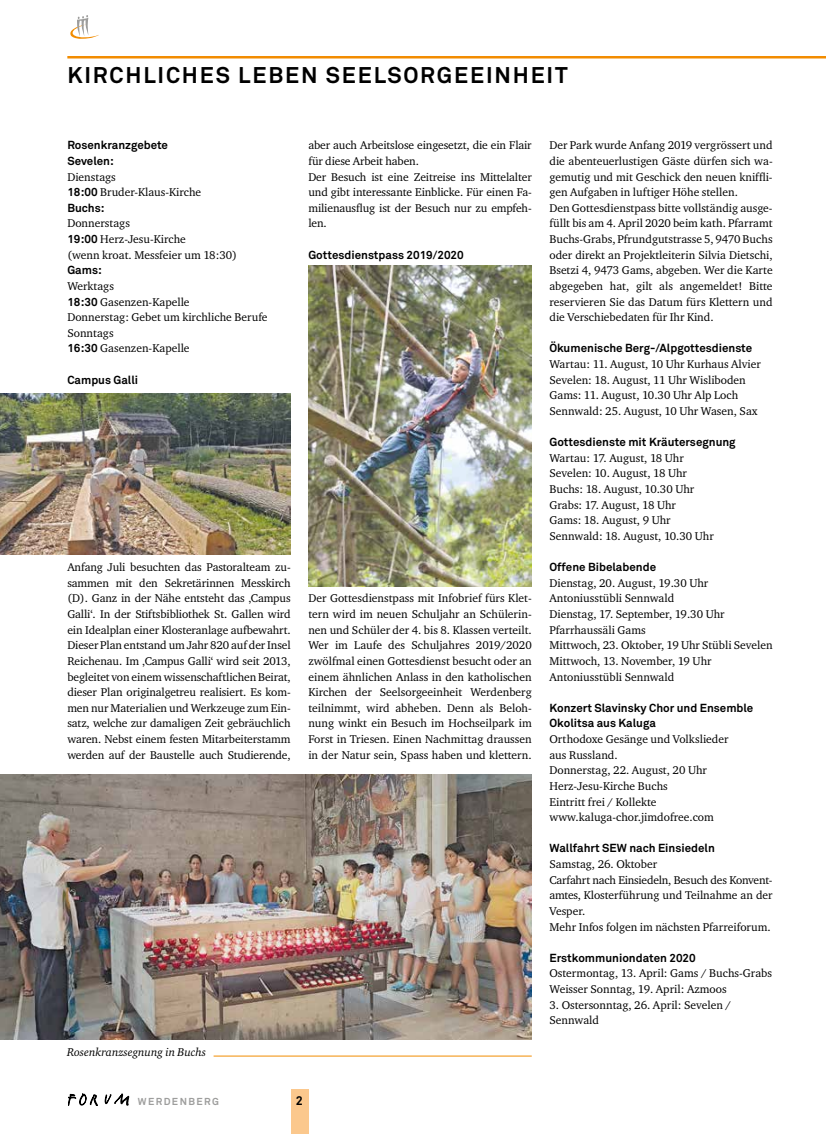
<style>
.page{position:relative;width:826px;height:1134px;background:#fff}
.page>*{position:absolute;margin:0;border:0;box-sizing:border-box;transform-origin:0 0}
.t1{font:700 22.5px "Akkurat";letter-spacing:.08em;color:#000}
.t2{font:700 12.5px "Akkurat";color:#000}
.t3{font:11.5px/15.6px "Charter ITC";color:#000}
.t4{font:700 11.5px/15.6px "Akkurat";color:#000}
.t5{font:italic 11.5px "Charter ITC";color:#000}
.t6{font:700 10px "Akkurat";letter-spacing:.14em;color:#9d9d9c}
.s1{font-family:"Akkurat";font-weight:700}
</style>
<div class="page">
<svg style="left:105px;top:1094px;width:24px;height:11px"></svg>
<svg style="left:68px;top:1094px;width:29px;height:12px"></svg>
<div style="left:291px;top:1090px;width:17px;height:44px;background:#fbc88d"></div>
<hr style="left:67px;top:56px;width:759px;height:2px;background:#f28c00">
<svg style="left:70px;top:15px;width:29px;height:24px"></svg>
<hr style="left:213px;top:1056px;width:318px;height:1px;background:#f28c00">
<img style="left:0;top:774px;width:531px;height:266px">
<img style="left:308px;top:266px;width:223px;height:320px">
<img style="left:0;top:393px;width:291px;height:162px">
<h1 class="t1" style="left:67px;top:61px;width:502px">KIRCHLICHES LEBEN SEELSORGEEINHEIT</h1>
<p class="t4" style="left:67px;top:137px;width:102px">Rosenkranzgebete<br>Sevelen:</p>
<p class="t3" style="left:67px;top:169px;width:135px">Dienstags<br><span class="s1">18:00</span> Bruder-Klaus-Kirche</p>
<p class="t4" style="left:67px;top:200px;width:39px">Buchs:</p>
<p class="t3" style="left:67px;top:215px;width:171px">Donnerstags<br><span class="s1">19:00</span> Herz-Jesu-Kirche<br>(wenn kroat. Messfeier um 18:30)</p>
<p class="t4" style="left:67px;top:262px;width:36px">Gams:</p>
<p class="t3" style="left:67px;top:278px;width:202px">Werktags<br><span class="s1">18:30</span> Gasenzen-Kapelle<br>Donnerstag: Gebet um kirchliche Berufe<br>Sonntags<br><span class="s1">16:30</span> Gasenzen-Kapelle</p>
<p class="t4" style="left:67px;top:372px;width:72px">Campus Galli</p>
<p class="t3" style="left:308px;top:137px;width:225px">aber auch Arbeitslose eingesetzt, die ein Flair für diese Arbeit haben.<br>Der Besuch ist eine Zeitreise ins Mittelalter und gibt interessante Einblicke. Für einen Fa&shy;milienausflug ist der Besuch nur zu empfeh&shy;len.</p>
<p class="t4" style="left:308px;top:247px;width:157px">Gottesdienstpass 2019/2020</p>
<p class="t3" style="left:67px;top:559px;width:225px;text-align:justify">Anfang Juli besuchten das Pastoralteam zu&shy;sammen mit den Sekretärinnen Messkirch (D). Ganz in der Nähe entsteht das ‚Campus Galli‘. In der Stiftsbibliothek St. Gallen wird ein Idealplan einer Klosteranlage aufbewahrt.<br>Dieser Plan entstand um Jahr 820 auf der Insel Reichenau. Im ‚Campus Galli‘ wird seit 2013, begleitet von einem wissenschaftlichen Beirat, dieser Plan originalgetreu realisiert. Es kom&shy;men nur Materialien und Werkzeuge zum Ein&shy;satz, welche zur damaligen Zeit gebräuchlich waren. Nebst einem festen Mitarbeiterstamm werden auf der Baustelle auch Studierende,</p>
<p class="t3" style="left:308px;top:590px;width:225px;text-align:justify">Der Gottesdienstpass mit Infobrief fürs Klet&shy;tern wird im neuen Schuljahr an Schülerin&shy;nen und Schüler der 4. bis 8. Klassen verteilt.<br>Wer im Laufe des Schuljahres 2019/2020 zwölfmal einen Gottesdienst besucht oder an einem ähnlichen Anlass in den katholischen Kirchen der Seelsorgeeinheit Werdenberg teilnimmt, wird abheben. Denn als Beloh&shy;nung winkt ein Besuch im Hochseilpark im Forst in Triesen. Einen Nachmittag draussen in der Natur sein, Spass haben und klettern.</p>
<p class="t5" style="left:67px;top:1045px;width:140px">Rosenkranzsegnung in Buchs</p>
<p class="t6" style="left:138px;top:1095px;width:82px">WERDENBERG</p>
<p class="t2" style="left:296px;top:1092px;width:9px">2</p>
<p class="t3" style="left:549px;top:137px;width:225px">Der Park wurde Anfang 2019 vergrössert und die abenteuerlustigen Gäste dürfen sich wa&shy;gemutig und mit Geschick den neuen kniffli&shy;gen Aufgaben in luftiger Höhe stellen.<br>Den Gottesdienstpass bitte vollständig ausge&shy;füllt bis am 4. April 2020 beim kath. Pfarramt Buchs-Grabs, Pfrundgutstrasse 5, 9470 Buchs oder direkt an Projektleiterin Silvia Dietschi, Bsetzi 4, 9473 Gams, abgeben. Wer die Karte abgegeben hat, gilt als angemeldet! Bitte reservieren Sie das Datum fürs Klettern und die Verschiebedaten für Ihr Kind.</p>
<p class="t4" style="left:549px;top:340px;width:204px">Ökumenische Berg-/Alpgottesdienste</p>
<p class="t3" style="left:549px;top:356px;width:213px">Wartau: 11. August, 10 Uhr Kurhaus Alvier Sevelen: 18. August, 11 Uhr Wisliboden Gams: 11. August, 10.30 Uhr Alp Loch Sennwald: 25. August, 10 Uhr Wasen, Sax</p>
<p class="t4" style="left:549px;top:434px;width:188px">Gottesdienste mit Kräutersegnung</p>
<p class="t3" style="left:549px;top:450px;width:166px">Wartau: 17. August, 18 Uhr<br>Sevelen: 10. August, 18 Uhr<br>Buchs: 18. August, 10.30 Uhr<br>Grabs: 17. August, 18 Uhr<br>Gams: 18. August, 9 Uhr<br>Sennwald: 18. August, 10.30 Uhr</p>
<p class="t4" style="left:549px;top:559px;width:108px">Offene Bibelabende</p>
<p class="t3" style="left:549px;top:575px;width:225px">Dienstag, 20. August, 19.30 Uhr<br>Antoniusstübli Sennwald<br>Dienstag, 17. September, 19.30 Uhr<br>Pfarrhaussäli Gams<br>Mittwoch, 23. Oktober, 19 Uhr Stübli Sevelen<br>Mittwoch, 13. November, 19 Uhr<br>Antoniusstübli Sennwald</p>
<p class="t4" style="left:549px;top:700px;width:205px">Konzert Slavinsky Chor und Ensemble<br>Okolitsa aus Kaluga</p>
<p class="t3" style="left:549px;top:731px;width:180px">Orthodoxe Gesänge und Volkslieder aus Russland.<br>Donnerstag, 22. August, 20 Uhr<br>Herz-Jesu-Kirche Buchs<br>Eintritt frei / Kollekte www.kaluga-chor.jimdofree.com</p>
<p class="t4" style="left:549px;top:840px;width:167px">Wallfahrt SEW nach Einsiedeln</p>
<p class="t3" style="left:549px;top:856px;width:225px">Samstag, 26. Oktober<br>Carfahrt nach Einsiedeln, Besuch des Konvent&shy;amtes, Klosterführung und Teilnahme an der Vesper.<br>Mehr Infos folgen im nächsten Pfarreiforum.</p>
<p class="t4" style="left:549px;top:950px;width:148px">Erstkommuniondaten 2020</p>
<p class="t3" style="left:549px;top:965px;width:224px">Ostermontag, 13. April: Gams / Buchs-Grabs<br>Weisser Sonntag, 19. April: Azmoos</p>
<p class="t3" style="left:549px;top:997px;width:183px">3. Ostersonntag, 26. April: Sevelen /<br>Sennwald</p>
</div>
